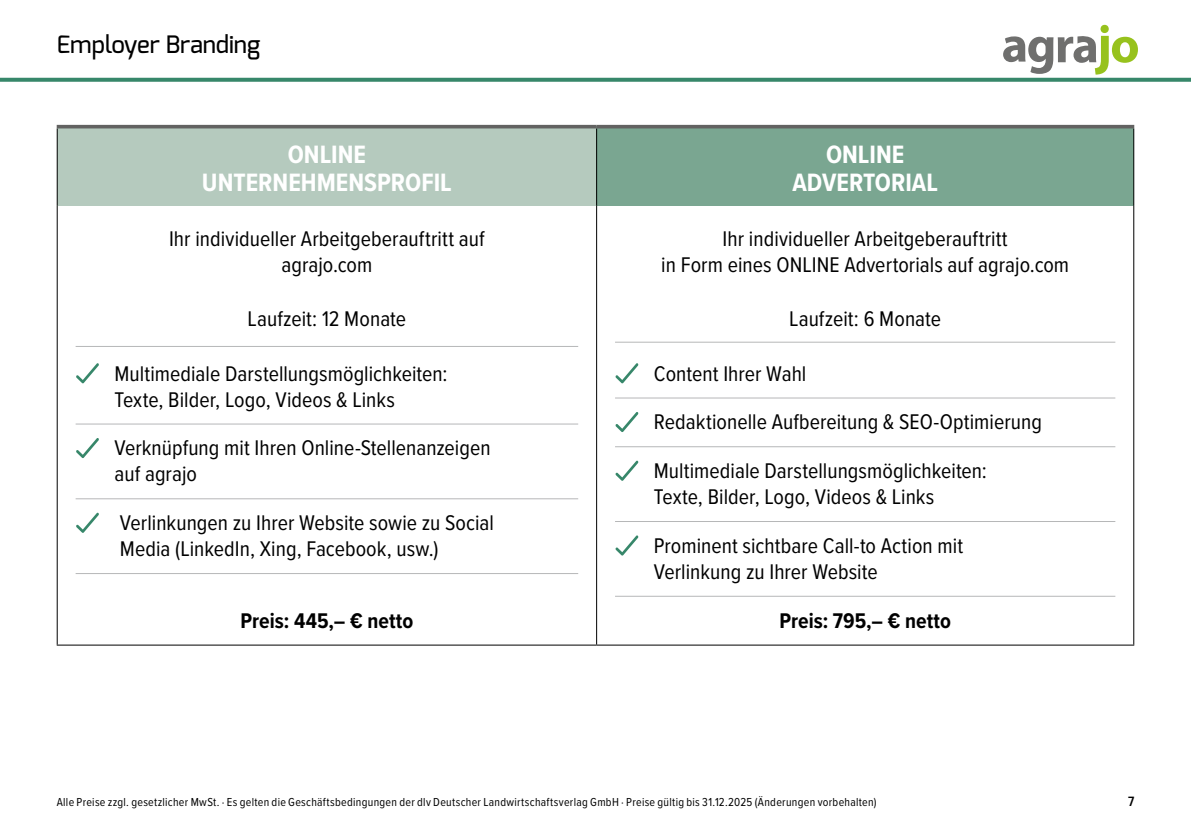
<style>
.page{position:relative;width:1191px;height:840px;background:#fff}
.page>*{position:absolute;margin:0;border:0;box-sizing:border-box;transform-origin:0 0}
.t1{font:700 26px/28px "Proxima Nova Cond";color:#fff;text-align:center}
.t2{font:500 24px "Exo";color:#000}
.t3{font:22px/26px "Proxima Nova Cond";color:#000}
.t4{font:700 22px "Proxima Nova Cond";color:#000}
.t5{font:600 14px "Proxima Nova Cond";color:#000}
.t6{font:12px "Proxima Nova Cond";letter-spacing:.025em;color:#000}
</style>
<div class="page">
<svg style="left:0;top:78px;width:1191px;height:4px;background:#428e72"></svg>
<svg style="left:1003px;top:35px;width:135px;height:40px"></svg>
<div style="left:1100px;top:25px;width:8px;height:8px;background:#97c21d;border-radius:50%"></div>
<div style="left:57px;top:127px;width:539px;height:79px;background:#b5cabe"></div>
<div style="left:596px;top:127px;width:537px;height:79px;background:#7aa691"></div>
<hr style="left:596px;top:644px;width:538px;height:1px;background:#000">
<hr style="left:57px;top:128px;width:1px;height:78px;background:#000">
<hr style="left:1133px;top:128px;width:1px;height:78px;background:#000">
<hr style="left:57px;top:206px;width:1px;height:438px;background:#000">
<hr style="left:1133px;top:206px;width:1px;height:438px;background:#000">
<hr style="left:57px;top:644px;width:539px;height:1px;background:#000">
<hr style="left:596px;top:128px;width:1px;height:78px;background:#000">
<hr style="left:596px;top:206px;width:1px;height:438px;background:#000">
<hr style="left:57px;top:125px;width:539px;height:3px;background:#626261">
<hr style="left:596px;top:125px;width:538px;height:3px;background:#626261">
<hr style="left:76px;top:346px;width:502px;height:1px;background:#b6b7b8">
<hr style="left:76px;top:423px;width:502px;height:1px;background:#b6b7b8">
<hr style="left:76px;top:498px;width:502px;height:1px;background:#b6b7b8">
<hr style="left:76px;top:573px;width:502px;height:1px;background:#b6b7b8">
<svg style="left:76px;top:363px;width:23px;height:20px"></svg>
<svg style="left:76px;top:438px;width:23px;height:20px"></svg>
<svg style="left:76px;top:512px;width:23px;height:20px"></svg>
<hr style="left:615px;top:341px;width:500px;height:1px;background:#b6b7b8">
<hr style="left:615px;top:397px;width:500px;height:1px;background:#b6b7b8">
<hr style="left:615px;top:446px;width:500px;height:1px;background:#b6b7b8">
<hr style="left:615px;top:521px;width:500px;height:1px;background:#b6b7b8">
<hr style="left:615px;top:595px;width:500px;height:1px;background:#b6b7b8">
<svg style="left:615px;top:363px;width:23px;height:20px"></svg>
<svg style="left:615px;top:412px;width:23px;height:20px"></svg>
<svg style="left:615px;top:460px;width:23px;height:20px"></svg>
<svg style="left:615px;top:535px;width:23px;height:20px"></svg>
<p class="t2" style="left:57px;top:29px;width:205px">Employer Branding</p>
<p class="t1" style="left:202px;top:140px;width:251px">ONLINE<br>UNTERNEHMENSPROFIL</p>
<p class="t1" style="left:792px;top:140px;width:147px">ONLINE<br>ADVERTORIAL</p>
<p class="t3" style="left:169px;top:224px;width:317px;text-align:center">Ihr individueller Arbeitgeberauftritt auf agrajo.com</p>
<p class="t3" style="left:248px;top:305px;width:160px">Laufzeit: 12 Monate</p>
<p class="t3" style="left:114px;top:359px;width:334px">Multimediale Darstellungsmöglichkeiten:<br>Texte, Bilder, Logo, Videos &amp; Links</p>
<p class="t3" style="left:114px;top:434px;width:378px">Verknüpfung mit Ihren Online-Stellenanzeigen auf agrajo</p>
<p class="t3" style="left:120px;top:508px;width:375px">Verlinkungen zu Ihrer Website sowie zu Social<br>Media (LinkedIn, Xing, Facebook, usw.)</p>
<p class="t3" style="left:661px;top:224px;width:409px;text-align:center">Ihr individueller Arbeitgeberauftritt<br>in Form eines ONLINE Advertorials auf agrajo.com</p>
<p class="t3" style="left:789px;top:305px;width:153px">Laufzeit: 6 Monate</p>
<p class="t3" style="left:654px;top:359px;width:154px">Content Ihrer Wahl</p>
<p class="t3" style="left:654px;top:408px;width:390px">Redaktionelle Aufbereitung &amp; SEO-Optimierung</p>
<p class="t3" style="left:654px;top:456px;width:334px">Multimediale Darstellungsmöglichkeiten:<br>Texte, Bilder, Logo, Videos &amp; Links</p>
<p class="t3" style="left:654px;top:531px;width:311px">Prominent sichtbare Call-to Action mit<br>Verlinkung zu Ihrer Website</p>
<p class="t4" style="left:779px;top:603px;width:173px">Preis: 795,– € netto</p>
<p class="t4" style="left:240px;top:603px;width:174px">Preis: 445,– € netto</p>
<p class="t6" style="left:57px;top:792px;width:821px">Alle Preise zzgl. gesetzlicher MwSt. · Es gelten die Geschäftsbedingungen der dlv Deutscher Landwirtschaftsverlag GmbH · Preise gültig bis 31.12.2025 (Änderungen vorbehalten)</p>
<p class="t5" style="left:1128px;top:790px;width:8px">7</p>
</div>
